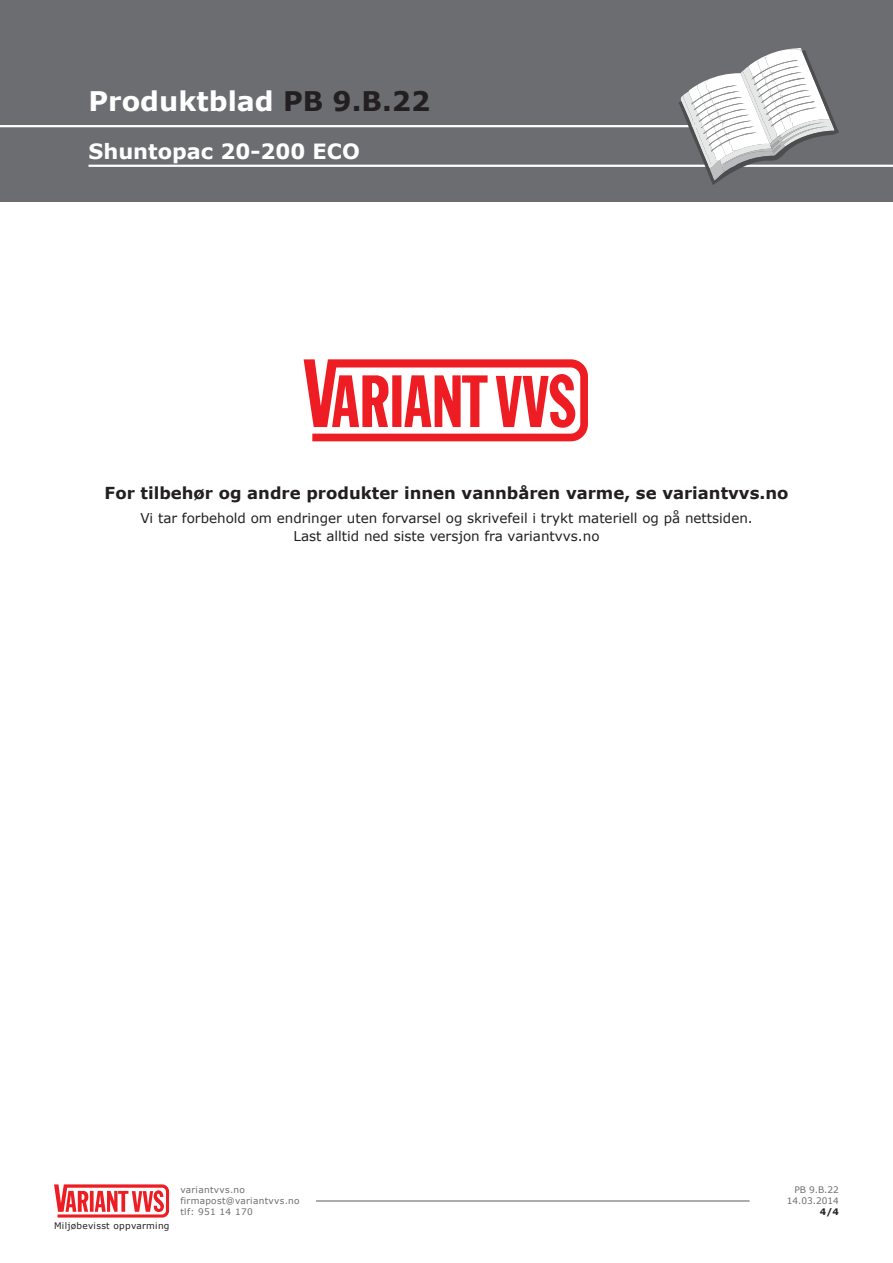
<style>
.page{position:relative;width:893px;height:1263px;background:#fff}
.page>*{position:absolute;margin:0;border:0;box-sizing:border-box;transform-origin:0 0}
.t1{font:700 27px "Verdana";color:#fff}
.t2{font:700 21px "Verdana";color:#fff}
.t3{font:700 16.5px "Verdana";color:#231f20}
.t4{font:13.5px/18px "Verdana";color:#231f20;text-align:center}
.t5{font:9px/10.8px "Verdana";letter-spacing:.03em;color:#6c6d70}
.t6{font:9px "Verdana";letter-spacing:.03em;color:#231f20}
.t7{font:700 9px "Verdana";color:#231f20}
.s1{color:#231f20}
</style>
<div class="page">
<div style="left:0;top:0;width:893px;height:201px;background:#6c6d70"></div>
<svg style="left:54px;top:1184px;width:115px;height:33px"></svg>
<svg style="left:304px;top:359px;width:284px;height:82px"></svg>
<hr style="left:316px;top:1200px;width:433px;height:1px;background:#6c6d70">
<hr style="left:88px;top:165px;width:805px;height:2px;background:#fff">
<hr style="left:0;top:125px;width:709px;height:2px;background:#fff">
<svg style="left:679px;top:48px;width:160px;height:137px"></svg>
<h1 class="t1" style="left:88px;top:82px;width:343px">Produktblad <span class="s1">PB 9.B.22</span></h1>
<h2 class="t2" style="left:88px;top:136px;width:273px">Shuntopac 20-200 ECO</h2>
<p class="t3" style="left:105px;top:481px;width:685px">For tilbehør og andre produkter innen vannbåren varme, se variantvvs.no</p>
<p class="t4" style="left:140px;top:509px;width:614px">Vi tar forbehold om endringer uten forvarsel og skrivefeil i trykt materiell og på nettsiden.<br>Last alltid ned siste versjon fra variantvvs.no</p>
<p class="t6" style="left:54px;top:1219px;width:117px">Miljøbevisst oppvarming</p>
<p class="t5" style="left:180px;top:1184px;width:121px">variantvvs.no firmapost@variantvvs.no tlf: 951 14 170</p>
<p class="t5" style="left:794px;top:1184px;width:46px">PB 9.B.22</p>
<p class="t5" style="left:787px;top:1195px;width:54px">14.03.2014</p>
<p class="t7" style="left:820px;top:1205px;width:20px">4/4</p>
</div>
